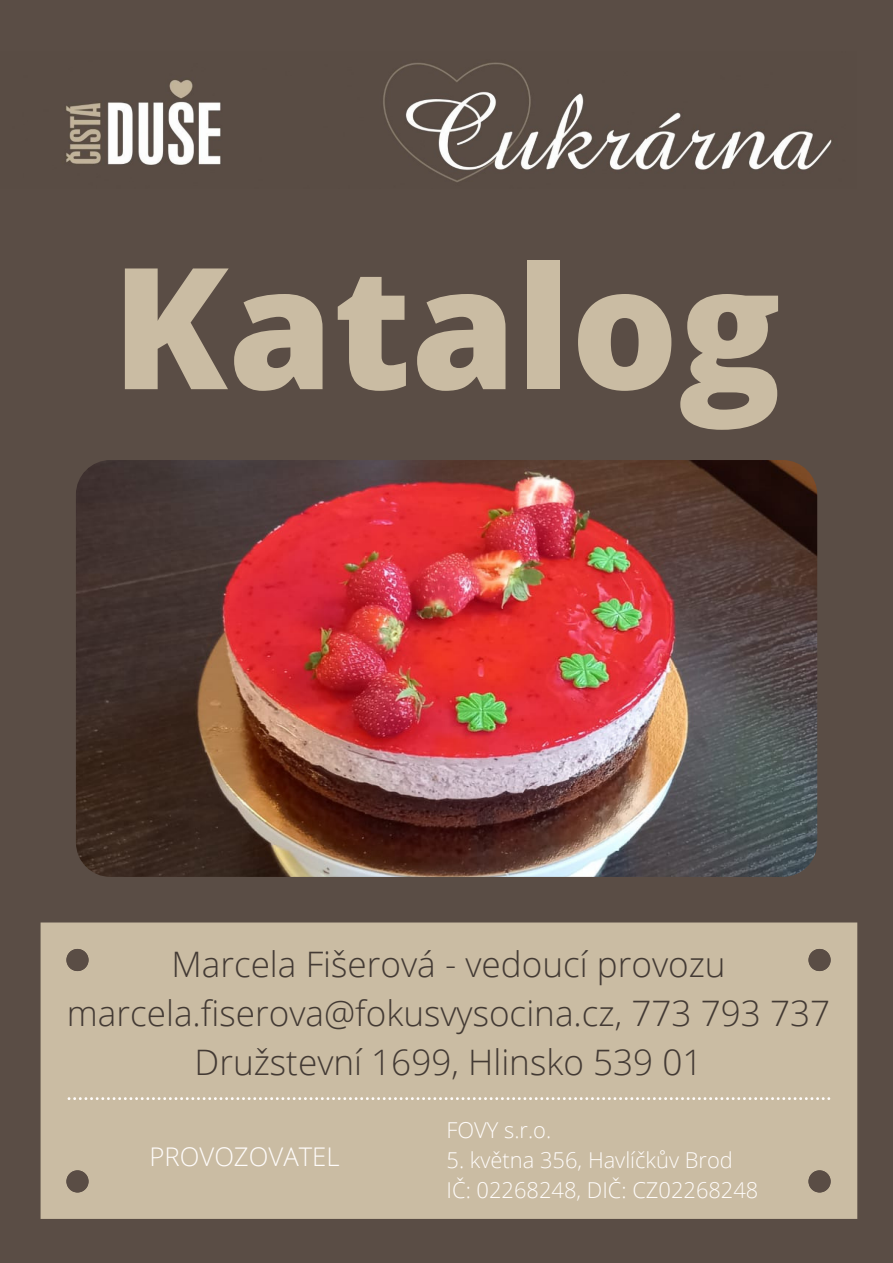
<style>
.page{position:relative;width:893px;height:1263px;background:#5a4d45}
.page>*{position:absolute;margin:0;border:0;box-sizing:border-box;transform-origin:0 0}
.t1{font:800 169.05px "Open Sans";color:#cabca3}
.t2{font:300 35.1px/48.9px "Open Sans";color:#433a34;text-align:center}
.t3{font:300 25.72px "Open Sans";color:#fffcfa}
.t4{font:300 21.9px/29.8px "Open Sans";color:#fffcfa}
</style>
<div class="page">
<img style="left:66px;top:62px;width:766px;height:120px">
<div style="left:41px;top:922px;width:816px;height:297px;background:#cabca3"></div>
<div style="left:66px;top:949px;width:23px;height:22px;background:#5a4d45;border-radius:50%"></div>
<div style="left:808px;top:949px;width:22px;height:22px;background:#5a4d45;border-radius:50%"></div>
<div style="left:808px;top:1170px;width:22px;height:22px;background:#5a4d45;border-radius:50%"></div>
<div style="left:66px;top:1170px;width:23px;height:22px;background:#5a4d45;border-radius:50%"></div>
<svg style="left:68px;top:1097px;width:762px;height:3px;background:#ddd3c2"></svg>
<img style="left:76px;top:460px;width:741px;height:417px;border-radius:35px">
<h1 class="t1" style="left:112px;top:209px;width:670px">Katalog</h1>
<p class="t2" style="left:67px;top:939px;width:765px">Marcela Fišerová - vedoucí provozu marcela.fiserova@fokusvysocina.cz, 773 793 737<br>Družstevní 1699, Hlinsko 539 01</p>
<p class="t3" style="left:149px;top:1139px;width:192px">PROVOZOVATEL</p>
<p class="t4" style="left:446px;top:1114px;width:106px">FOVY s.r.o.</p>
<p class="t4" style="left:446px;top:1144px;width:313px">5. května 356, Havlíčkův Brod<br>IČ: 02268248, DIČ: CZ02268248</p>
</div>
